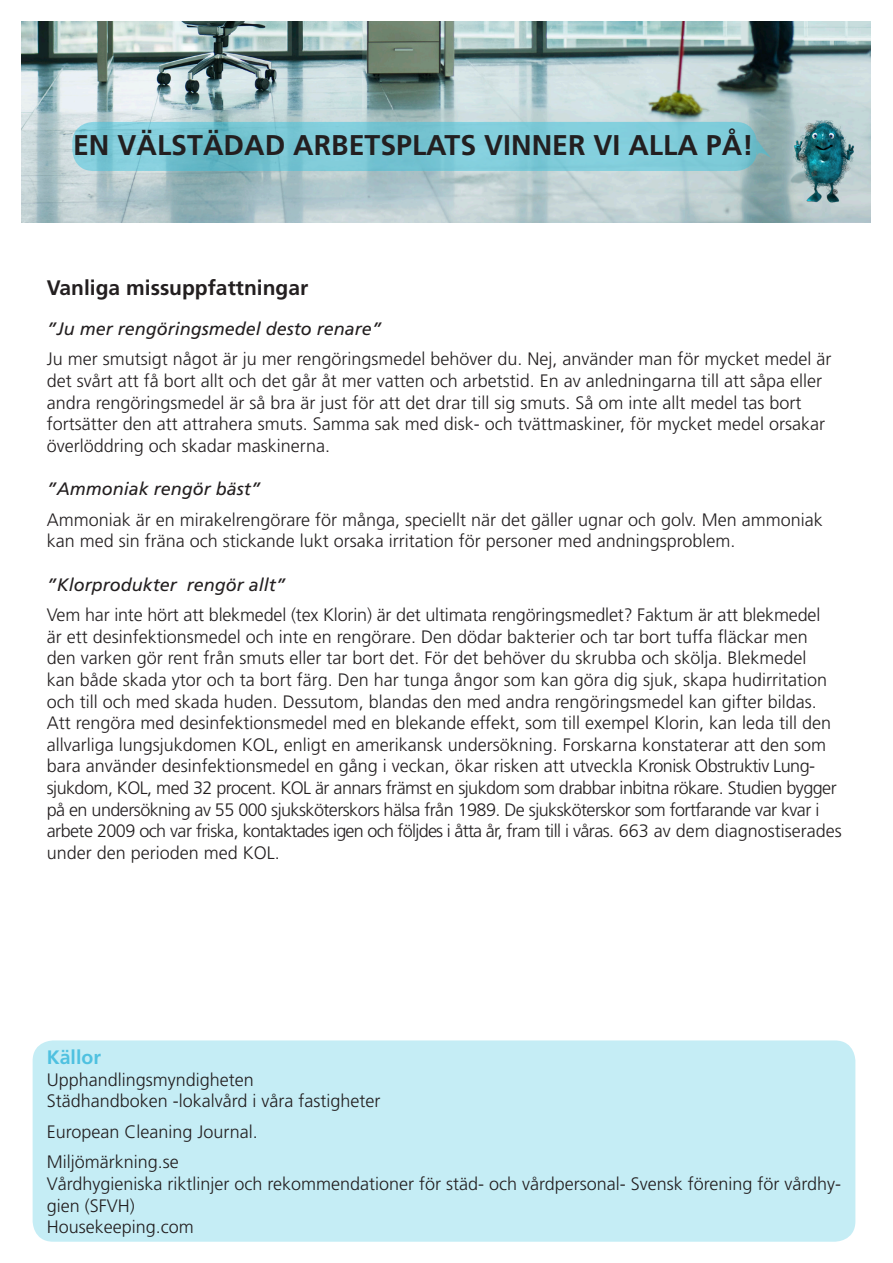
<style>
.page{position:relative;width:893px;height:1263px;background:#fff}
.page>*{position:absolute;margin:0;border:0;box-sizing:border-box;transform-origin:0 0}
.Bröd{font:700 28.5px "Frutiger";color:#231f20}
.t1{font:700 21px "Frutiger";color:#231f20}
.t2{font:700 19.5px "Frutiger";color:#4fc1e0}
.t3{font:300 18px/21.6px "Frutiger";color:#231f20}
.t4{font:italic 18px "Frutiger";color:#231f20}
</style>
<div class="page">
<div style="left:33px;top:1040px;width:822px;height:202px;background:#c5edf5;border-radius:21px"></div>
<img style="left:21px;top:21px;width:850px;height:202px">
<svg style="left:72px;top:122px;width:685px;height:49px;background:#7bc8d6"></svg>
<img style="left:782px;top:116px;width:78px;height:95px">
<svg style="left:757px;top:140px;width:15px;height:19px"></svg>
<p class="Bröd" style="left:73px;top:129px;width:682px">EN VÄLSTÄDAD ARBETSPLATS VINNER VI ALLA PÅ!</p>
<p class="t1" style="left:47px;top:276px;width:263px">Vanliga missuppfattningar</p>
<p class="t4" style="left:47px;top:318px;width:337px">”Ju mer rengöringsmedel desto renare”</p>
<p class="t3" style="left:47px;top:349px;width:786px">Ju mer smutsigt något är ju mer rengöringsmedel behöver du. Nej, använder man för mycket medel är det svårt att få bort allt och det går åt mer vatten och arbetstid. En av anledningarna till att såpa eller andra rengöringsmedel är så bra är just för att det drar till sig smuts. Så om inte allt medel tas bort fortsätter den att attrahera smuts. Samma sak med disk- och tvättmaskiner, för mycket medel orsakar överlöddring och skadar maskinerna.</p>
<p class="t4" style="left:47px;top:478px;width:216px">”Ammoniak rengör bäst”</p>
<p class="t3" style="left:47px;top:509px;width:778px">Ammoniak är en mirakelrengörare för många, speciellt när det gäller ugnar och golv. Men ammoniak kan med sin fräna och stickande lukt orsaka irritation för personer med andningsproblem.</p>
<p class="t4" style="left:47px;top:574px;width:241px">”Klorprodukter rengör allt”</p>
<p class="t3" style="left:47px;top:604px;width:775px">Vem har inte hört att blekmedel (tex Klorin) är det ultimata rengöringsmedlet? Faktum är att blekmedel</p>
<p class="t3" style="left:47px;top:626px;width:763px">är ett desinfektionsmedel och inte en rengörare. Den dödar bakterier och tar bort tuffa fläckar men</p>
<p class="t3" style="left:47px;top:647px;width:761px">den varken gör rent från smuts eller tar bort det. För det behöver du skrubba och skölja. Blekmedel</p>
<p class="t3" style="left:47px;top:669px;width:782px">kan både skada ytor och ta bort färg. Den har tunga ångor som kan göra dig sjuk, skapa hudirritation och till och med skada huden. Dessutom, blandas den med andra rengöringsmedel kan gifter bildas.</p>
<p class="t3" style="left:47px;top:712px;width:796px">Att rengöra med desinfektionsmedel med en blekande effekt, som till exempel Klorin, kan leda till den allvarliga lungsjukdomen KOL, enligt en amerikansk undersökning. Forskarna konstaterar att den som bara använder desinfektionsmedel en gång i veckan, ökar risken att utveckla Kronisk Obstruktiv Lung&shy;sjukdom, KOL, med 32 procent. KOL är annars främst en sjukdom som drabbar inbitna rökare. Studien bygger på en undersökning av 55 000 sjuksköterskors hälsa från 1989. De sjuksköterskor som fortfarande var kvar i arbete 2009 och var friska, kontaktades igen och följdes i åtta år, fram till i våras. 663 av dem diagnostiserades under den perioden med KOL.</p>
<p class="t2" style="left:47px;top:1046px;width:56px">Källor</p>
<p class="t3" style="left:47px;top:1069px;width:209px">Upphandlingsmyndigheten</p>
<p class="t3" style="left:47px;top:1090px;width:335px">Städhandboken -lokalvård i våra fastigheter</p>
<p class="t3" style="left:47px;top:1121px;width:213px">European Cleaning Journal.</p>
<p class="t3" style="left:47px;top:1151px;width:134px">Miljömärkning.se</p>
<p class="t3" style="left:47px;top:1173px;width:796px">Vårdhygieniska riktlinjer och rekommendationer för städ- och vårdpersonal- Svensk förening för vårdhy&shy;gien (SFVH)</p>
<p class="t3" style="left:47px;top:1216px;width:149px">Housekeeping.com</p>
</div>
